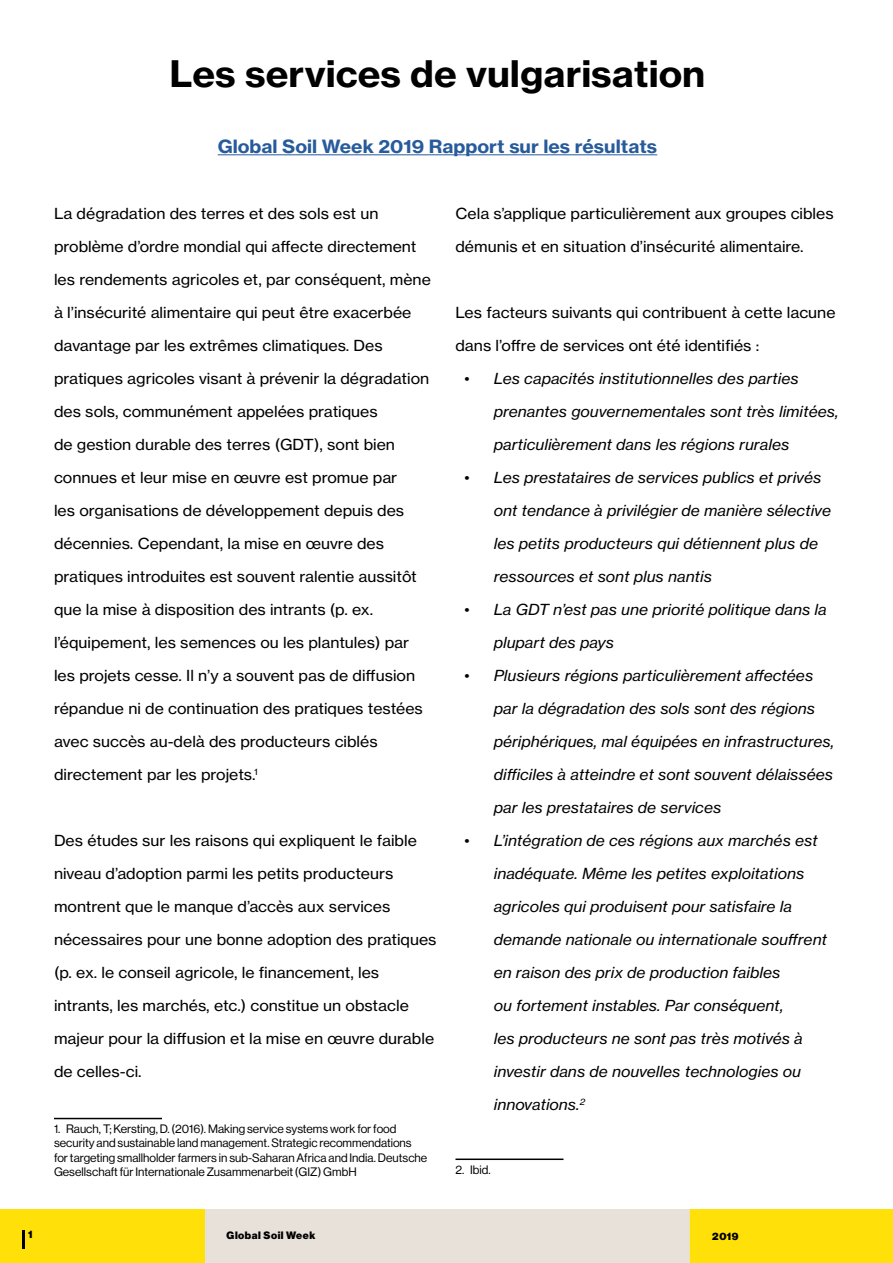
<style>
.page{position:relative;width:893px;height:1263px;background:#fff}
.page>*{position:absolute;margin:0;border:0;box-sizing:border-box;transform-origin:0 0}
.t1{font:36px "N Haas Grotesk TX Pro 75 Bd";color:#000;scale:1.06 1}
.t2{font:18px "N Haas Grotesk TX Pro 75 Bd";color:#275b9b;scale:1.06 1}
.t3{font:15px/33px "N Haas Grotesk TX Pro 55 Rg";color:#000;scale:1.06 1}
.t4{font:15px/33px "N Haas Grotesk TX Pro 56 It";color:#000;text-align:right;scale:1.06 1}
.t5{font:12px/14.4px "N Haas Grotesk DS Pro 55 Rg";color:#000}
.t6{font:10.5px "N Haas Grotesk DS Pro 95 Blk";letter-spacing:.05em;color:#000}
</style>
<div class="page">
<div style="left:0;top:1209px;width:893px;height:54px;background:#ffe109"></div>
<div style="left:205px;top:1209px;width:485px;height:54px;background:#e8e1da"></div>
<svg style="left:23px;top:1230px;width:2px;height:18px"></svg>
<hr style="left:54px;top:1118px;width:108px;height:1px;background:#000">
<hr style="left:455px;top:1158px;width:108px;height:2px;background:#000">
<hr style="left:218px;top:154px;width:439px;height:1px;background:#275b9b">
<h1 class="t1" style="left:170px;top:51px;width:507px">Les services de vulgarisation</h1>
<p class="t2" style="left:218px;top:135px;width:416px">Global Soil Week 2019 Rapport sur les résultats</p>
<p class="t3" style="left:54px;top:197px;width:308px">La dégradation des terres et des sols est un</p>
<p class="t3" style="left:54px;top:230px;width:343px">problème d’ordre mondial qui affecte directement</p>
<p class="t3" style="left:54px;top:263px;width:357px">les rendements agricoles et, par conséquent, mène</p>
<p class="t3" style="left:54px;top:296px;width:339px">à l’insécurité alimentaire qui peut être exacerbée</p>
<p class="t3" style="left:54px;top:329px;width:312px">davantage par les extrêmes climatiques. Des</p>
<p class="t3" style="left:54px;top:362px;width:355px">pratiques agricoles visant à prévenir la dégradation</p>
<p class="t3" style="left:54px;top:395px;width:307px">des sols, communément appelées pratiques</p>
<p class="t3" style="left:54px;top:428px;width:323px">de gestion durable des terres (GDT), sont bien</p>
<p class="t3" style="left:54px;top:461px;width:325px">connues et leur mise en œuvre est promue par</p>
<p class="t3" style="left:54px;top:494px;width:332px">les organisations de développement depuis des</p>
<p class="t3" style="left:54px;top:527px;width:313px">décennies. Cependant, la mise en œuvre des</p>
<p class="t3" style="left:54px;top:560px;width:344px">pratiques introduites est souvent ralentie aussitôt</p>
<p class="t3" style="left:54px;top:593px;width:303px">que la mise à disposition des intrants (p. ex.</p>
<p class="t3" style="left:54px;top:626px;width:337px">l’équipement, les semences ou les plantules) par</p>
<p class="t3" style="left:54px;top:659px;width:349px">les projets cesse. Il n’y a souvent pas de diffusion répandue ni de continuation des pratiques testées</p>
<p class="t3" style="left:54px;top:725px;width:307px">avec succès au-delà des producteurs ciblés</p>
<p class="t3" style="left:54px;top:758px;width:194px">directement par les projets.<sup>1</sup></p>
<p class="t3" style="left:54px;top:824px;width:344px">Des études sur les raisons qui expliquent le faible</p>
<p class="t3" style="left:54px;top:857px;width:322px">niveau d’adoption parmi les petits producteurs</p>
<p class="t3" style="left:54px;top:890px;width:319px">montrent que le manque d’accès aux services</p>
<p class="t3" style="left:54px;top:923px;width:362px">nécessaires pour une bonne adoption des pratiques</p>
<p class="t3" style="left:54px;top:956px;width:308px">(p. ex. le conseil agricole, le financement, les</p>
<p class="t3" style="left:54px;top:989px;width:336px">intrants, les marchés, etc.) constitue un obstacle</p>
<p class="t3" style="left:54px;top:1022px;width:360px">majeur pour la diffusion et la mise en œuvre durable</p>
<p class="t3" style="left:54px;top:1055px;width:84px">de celles-ci.</p>
<p class="t5" style="left:54px;top:1121px;width:375px">1. Rauch, T; Kersting, D. (2016). Making service systems work for food security and sustainable land management. Strategic recommendations for targeting smallholder farmers in sub-Saharan Africa and India. Deutsche Gesellschaft für Internationale Zusammenarbeit (GIZ) GmbH</p>
<p class="t3" style="left:455px;top:197px;width:358px">Cela s’applique particulièrement aux groupes cibles</p>
<p class="t3" style="left:455px;top:230px;width:330px">démunis et en situation d’insécurité alimentaire.</p>
<p class="t3" style="left:455px;top:296px;width:360px">Les facteurs suivants qui contribuent à cette lacune</p>
<p class="t3" style="left:455px;top:329px;width:288px">dans l’offre de services ont été identifiés :</p>
<p class="t4" style="left:464px;top:362px;width:317px">• Les capacités institutionnelles des parties</p>
<p class="t4" style="left:494px;top:395px;width:327px">prenantes gouvernementales sont très limitées,</p>
<p class="t4" style="left:494px;top:428px;width:280px">particulièrement dans les régions rurales</p>
<p class="t4" style="left:464px;top:461px;width:339px">• Les prestataires de services publics et privés</p>
<p class="t4" style="left:494px;top:494px;width:320px">ont tendance à privilégier de manière sélective</p>
<p class="t4" style="left:494px;top:527px;width:307px">les petits producteurs qui détiennent plus de</p>
<p class="t4" style="left:494px;top:560px;width:207px">ressources et sont plus nantis</p>
<p class="t4" style="left:464px;top:593px;width:344px">• La GDT n’est pas une priorité politique dans la</p>
<p class="t4" style="left:494px;top:626px;width:115px">plupart des pays</p>
<p class="t4" style="left:464px;top:659px;width:333px">• Plusieurs régions particulièrement affectées par la dégradation des sols sont des régions</p>
<p class="t4" style="left:494px;top:725px;width:323px">périphériques, mal équipées en infrastructures,</p>
<p class="t4" style="left:494px;top:758px;width:322px">difficiles à atteindre et sont souvent délaissées</p>
<p class="t4" style="left:494px;top:791px;width:216px">par les prestataires de services</p>
<p class="t4" style="left:464px;top:824px;width:335px">• L’intégration de ces régions aux marchés est</p>
<p class="t4" style="left:494px;top:857px;width:295px">inadéquate. Même les petites exploitations</p>
<p class="t4" style="left:494px;top:890px;width:283px">agricoles qui produisent pour satisfaire la</p>
<p class="t4" style="left:494px;top:923px;width:316px">demande nationale ou internationale souffrent</p>
<p class="t4" style="left:494px;top:956px;width:272px">en raison des prix de production faibles</p>
<p class="t4" style="left:494px;top:989px;width:275px">ou fortement instables. Par conséquent,</p>
<p class="t4" style="left:494px;top:1022px;width:293px">les producteurs ne sont pas très motivés à</p>
<p class="t4" style="left:494px;top:1055px;width:291px">investir dans de nouvelles technologies ou</p>
<p class="t4" style="left:494px;top:1088px;width:88px">innovations.<sup>2</sup></p>
<p class="t5" style="left:455px;top:1162px;width:37px">2. Ibid.</p>
<p class="t6" style="left:28px;top:1228px;width:6px">1</p>
<p class="t6" style="left:227px;top:1229px;width:90px">Global Soil Week</p>
<p class="t6" style="left:712px;top:1230px;width:28px">2019</p>
</div>
